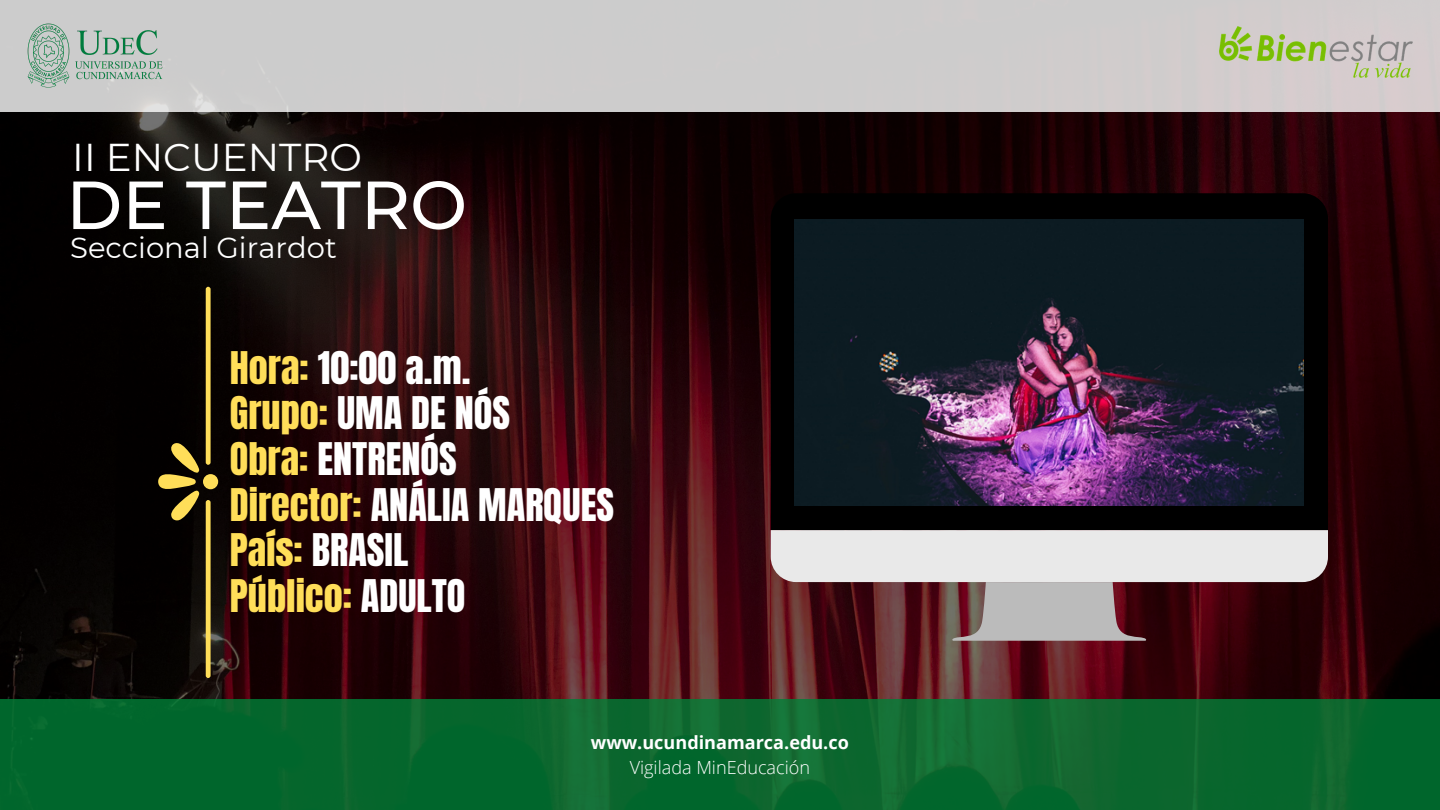
<style>
.page{position:relative;width:1440px;height:810px;background:#fff}
.page>*{position:absolute;margin:0;border:0;box-sizing:border-box;transform-origin:0 0}
.t1{font:500 67.9px "Montserrat";color:#fff}
.t2{font:38.7px "Montserrat";color:#fff}
.t3{font:38.3px/45.7px "Anton";color:#fff}
.t4{font:29.1px "Montserrat";color:#fff}
.t5{font:700 18.1px "Open Sans";color:#fff}
.t6{font:300 18.1px "Open Sans";color:#fff}
.s1{color:#ffde59}
</style>
<div class="page">
<img style="left:0;top:111px;width:1440px;height:588px">
<div style="left:0;top:0;width:1440px;height:111px;background:#cdcccc"></div>
<svg style="left:0;top:699px;width:1440px;height:111px;fill:#06662c"></svg>
<img style="left:27px;top:23px;width:136px;height:67px">
<img style="left:1219px;top:27px;width:194px;height:57px">
<div style="left:771px;top:193px;width:557px;height:337px;background:#000"></div>
<svg style="left:771px;top:530px;width:557px;height:111px"></svg>
<img style="left:794px;top:220px;width:510px;height:286px">
<div style="left:203px;top:474px;width:15px;height:15px;background:#ffde59;border-radius:50%"></div>
<svg style="left:158px;top:443px;width:41px;height:78px"></svg>
<div style="left:206px;top:500px;width:5px;height:178px;background:#ffde59;border-radius:2px"></div>
<div style="left:206px;top:287px;width:5px;height:178px;background:#ffde59;border-radius:2px"></div>
<p class="t2" style="left:72px;top:134px;width:291px">II ENCUENTRO</p>
<h1 class="t1" style="left:66px;top:163px;width:402px">DE TEATRO</h1>
<p class="t4" style="left:70px;top:230px;width:268px">Seccional Girardot</p>
<p class="t3" style="left:230px;top:345px;width:386px"><span class="s1">Hora:</span> 10:00 a.m.<br><span class="s1">Grupo:</span> UMA DE NÓS<br><span class="s1">Obra:</span> ENTRENÓS<br><span class="s1">Director:</span> ANÁLIA MARQUES<br><span class="s1">País:</span> BRASIL<br><span class="s1">Público:</span> ADULTO</p>
<p class="t5" style="left:591px;top:729px;width:260px">www.ucundinamarca.edu.co</p>
<p class="t6" style="left:630px;top:755px;width:182px">Vigilada MinEducación</p>
</div>
